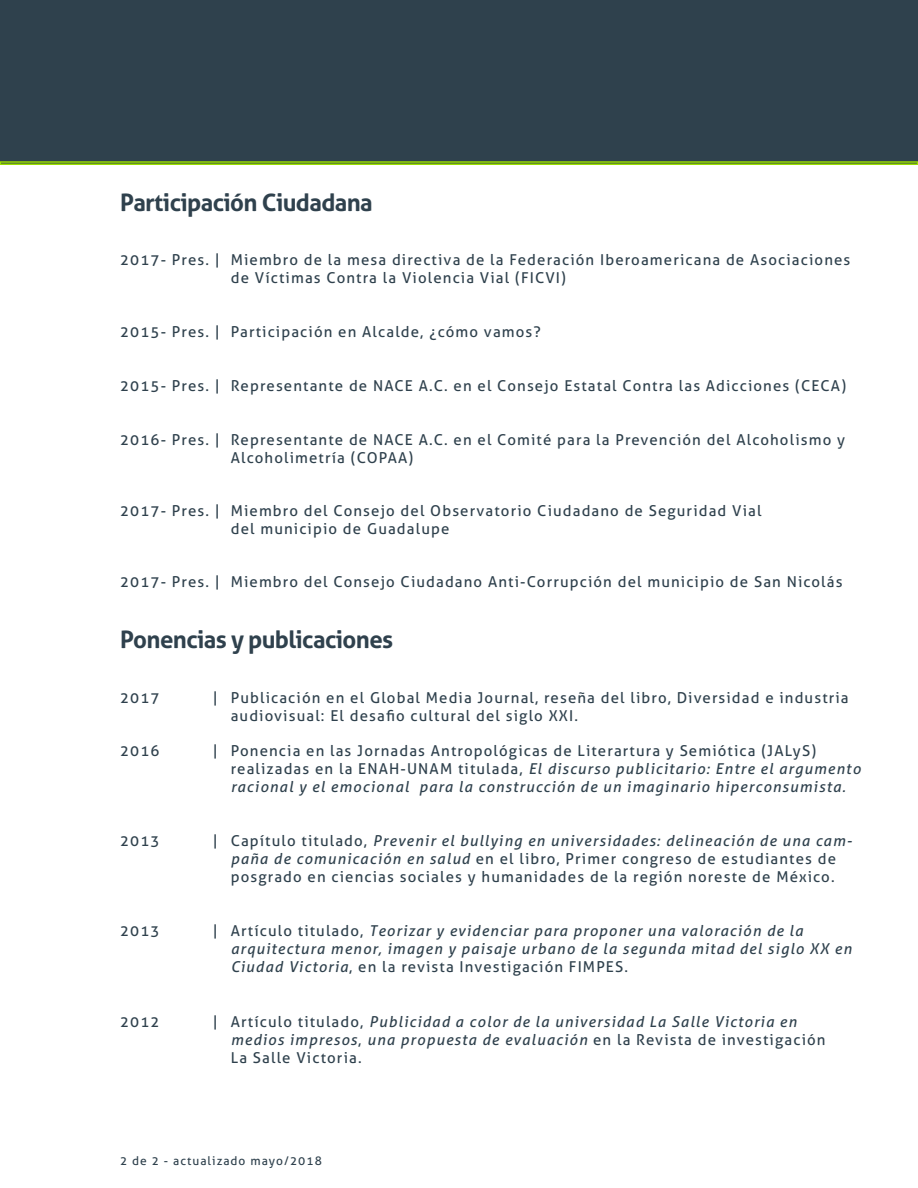
<style>
.page{position:relative;width:918px;height:1188px;background:#fff}
.page>*{position:absolute;margin:0;border:0;box-sizing:border-box;transform-origin:0 0}
.t1{font:700 24px "Aller";letter-spacing:-.025em;color:#2f414d}
.t2{font:15px/18px "Aller";letter-spacing:.075em;color:#2f414d}
.t3{font:italic 15px/18px "Aller";letter-spacing:.075em;color:#2f414d}
.t4{font:12px "Aller";letter-spacing:.085em;color:#2f414d}
.s1{font-style:normal}
.s2{font-style:italic}
</style>
<div class="page">
<div style="left:0;top:0;width:918px;height:163px;background:#2f414d"></div>
<div style="left:0;top:161px;width:918px;height:4px;border:2px solid #9ade00"></div>
<h1 class="t1" style="left:120px;top:188px;width:254px">Participación Ciudadana</h1>
<p class="t2" style="left:231px;top:251px;width:621px">Miembro de la mesa directiva de la Federación Iberoamericana de Asociaciones de Víctimas Contra la Violencia Vial (FICVI)</p>
<p class="t2" style="left:120px;top:251px;width:101px">2017- Pres. |</p>
<p class="t2" style="left:120px;top:322px;width:422px">2015- Pres. | Participación en Alcalde, ¿cómo vamos?</p>
<p class="t2" style="left:120px;top:376px;width:727px">2015- Pres. | Representante de NACE A.C. en el Consejo Estatal Contra las Adicciones (CECA)</p>
<p class="t2" style="left:231px;top:430px;width:616px">Representante de NACE A.C. en el Comité para la Prevención del Alcoholismo y<br>Alcoholimetría (COPAA)</p>
<p class="t2" style="left:120px;top:430px;width:101px">2016- Pres. |</p>
<p class="t2" style="left:120px;top:501px;width:101px">2017- Pres. |</p>
<p class="t2" style="left:231px;top:501px;width:532px">Miembro del Consejo del Observatorio Ciudadano de Seguridad Vial del municipio de Guadalupe</p>
<p class="t2" style="left:120px;top:573px;width:724px">2017- Pres. | Miembro del Consejo Ciudadano Anti-Corrupción del municipio de San Nicolás</p>
<h1 class="t1" style="left:120px;top:625px;width:275px">Ponencias y publicaciones</h1>
<p class="t2" style="left:120px;top:689px;width:41px">2017</p>
<p class="t2" style="left:213px;top:689px;width:6px">|</p>
<p class="t2" style="left:120px;top:742px;width:41px">2016</p>
<p class="t2" style="left:213px;top:742px;width:6px">|</p>
<p class="t2" style="left:231px;top:688px;width:619px">Publicación en el Global Media Journal, reseña del libro, Diversidad e industria audiovisual: El desafio cultural del siglo XXI.</p>
<p class="t3" style="left:231px;top:742px;width:631px"><span class="s1">Ponencia en las Jornadas Antropológicas de Literartura y Semiótica (JALyS) realizadas en la ENAH-UNAM titulada,</span> El discurso publicitario: Entre el argumento racional y el emocional para la construcción de un imaginario hiperconsumista.</p>
<p class="t2" style="left:120px;top:832px;width:41px">2013</p>
<p class="t2" style="left:213px;top:832px;width:6px">|</p>
<p class="t2" style="left:231px;top:831px;width:623px">Capítulo titulado, <span class="s2">Prevenir el bullying en universidades: delineación de una cam&shy;paña de comunicación en salud</span> en el libro, Primer congreso de estudiantes de posgrado en ciencias sociales y humanidades de la región noreste de México.</p>
<p class="t2" style="left:120px;top:922px;width:41px">2013</p>
<p class="t2" style="left:213px;top:922px;width:6px">|</p>
<p class="t3" style="left:231px;top:922px;width:623px"><span class="s1">Artículo titulado,</span> Teorizar y evidenciar para proponer una valoración de la arquitectura menor, imagen y paisaje urbano de la segunda mitad del siglo XX en<br>Ciudad Victoria<span class="s1">, en la revista Investigación FIMPES.</span></p>
<p class="t2" style="left:120px;top:1012px;width:41px">2012</p>
<p class="t2" style="left:213px;top:1012px;width:6px">|</p>
<p class="t3" style="left:231px;top:1012px;width:596px"><span class="s1">Artículo titulado,</span> Publicidad a color de la universidad La Salle Victoria en medios impresos<span class="s1">,</span> una propuesta de evaluación <span class="s1">en la Revista de investigación<br>La Salle Victoria.</span></p>
<p class="t4" style="left:120px;top:1153px;width:203px">2 de 2 - actualizado mayo/2018</p>
</div>
